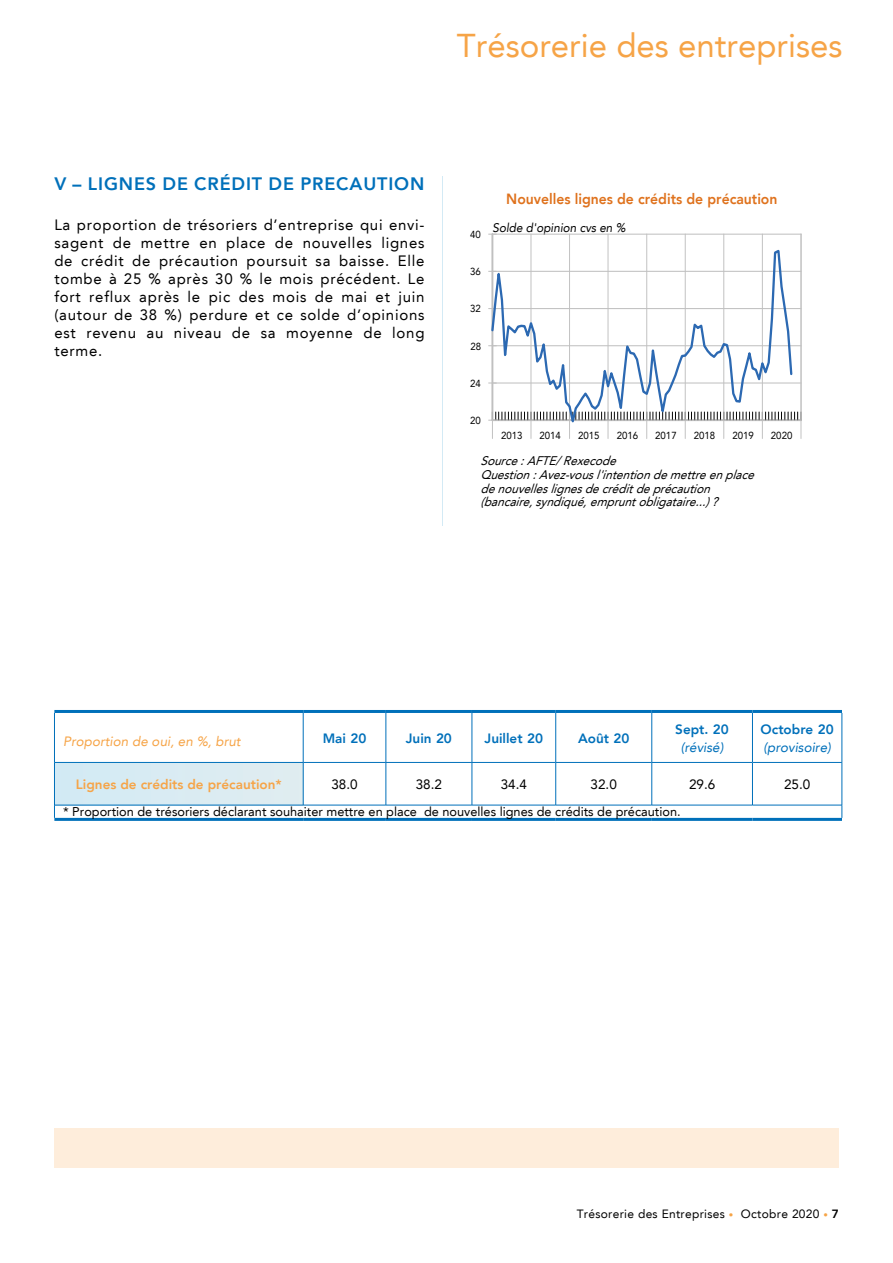
<style>
.page{position:relative;width:893px;height:1263px;background:#fff}
.page>*{position:absolute;margin:0;border:0;box-sizing:border-box;transform-origin:0 0}
.t1{font:33px "Avenir LT";color:#f6a447}
.t2{font:800 18px "Avenir LT";letter-spacing:.05em;color:#0070ba}
.t3{font:15px/18px "Avenir LT";letter-spacing:.05em;color:#000;text-align:justify}
.t4{font:800 14.85px "Avenir LT";color:#df721d;scale:.94 1}
.t5{font:800 13.5px "Avenir LT";color:#0070ba}
.t6{font:800 13.5px "Avenir LT";color:#f6a447}
.t7{font:italic 13.5px "Avenir LT";color:#f6a447}
.t8{font:13.5px "Avenir LT";color:#000}
.t9{font:italic 13.5px "Avenir LT";color:#0070ba}
.t10{font:12.75px "Avenir LT";color:#000}
.t11{font:italic 12.45px/13.8px "Avenir LT";color:#000;scale:.94 1}
.t12{font:italic 12.45px "Avenir LT";color:#000;scale:.94 1}
.t13{font:12px "Avenir LT";letter-spacing:.025em;color:#000}
.t14{font:10.2px "Avenir LT";color:#000;scale:.94 1}
.s1{font-size:9px;color:#f6a447}
.s2{font-weight:800}
</style>
<div class="page">
<hr style="left:491px;top:234px;width:2px;height:186px;background:#c0c0c0">
<hr style="left:531px;top:234px;width:1px;height:186px;background:#c0c0c0">
<hr style="left:569px;top:234px;width:1px;height:186px;background:#c0c0c0">
<hr style="left:608px;top:234px;width:1px;height:186px;background:#c0c0c0">
<hr style="left:646px;top:234px;width:1px;height:186px;background:#c0c0c0">
<hr style="left:685px;top:234px;width:1px;height:186px;background:#c0c0c0">
<hr style="left:723px;top:234px;width:1px;height:186px;background:#c0c0c0">
<hr style="left:762px;top:234px;width:1px;height:186px;background:#c0c0c0">
<hr style="left:801px;top:234px;width:1px;height:186px;background:#c0c0c0">
<svg style="left:489px;top:412px;width:313px;height:26px"></svg>
<hr style="left:492px;top:420px;width:309px;height:1px;background:#c0c0c0">
<hr style="left:492px;top:383px;width:309px;height:1px;background:#c0c0c0">
<hr style="left:492px;top:345px;width:309px;height:1px;background:#c0c0c0">
<hr style="left:492px;top:308px;width:309px;height:1px;background:#c0c0c0">
<hr style="left:492px;top:271px;width:309px;height:1px;background:#c0c0c0">
<hr style="left:492px;top:234px;width:309px;height:1px;background:#c0c0c0">
<svg style="left:490px;top:247px;width:304px;height:185px"></svg>
<svg style="left:55px;top:713px;width:787px;height:105px"></svg>
<div style="left:54px;top:762px;width:249px;height:43px;background:#daebf3"></div>
<hr style="left:54px;top:710px;width:249px;height:3px;background:#0070ba">
<hr style="left:303px;top:710px;width:83px;height:3px;background:#0070ba">
<hr style="left:386px;top:710px;width:86px;height:3px;background:#0070ba">
<hr style="left:472px;top:710px;width:84px;height:3px;background:#0070ba">
<hr style="left:556px;top:710px;width:96px;height:3px;background:#0070ba">
<hr style="left:652px;top:710px;width:100px;height:3px;background:#0070ba">
<hr style="left:752px;top:710px;width:90px;height:3px;background:#0070ba">
<hr style="left:54px;top:818px;width:249px;height:3px;background:#0070ba">
<hr style="left:303px;top:818px;width:83px;height:3px;background:#0070ba">
<hr style="left:386px;top:818px;width:86px;height:3px;background:#0070ba">
<hr style="left:472px;top:818px;width:84px;height:3px;background:#0070ba">
<hr style="left:556px;top:818px;width:96px;height:3px;background:#0070ba">
<hr style="left:652px;top:818px;width:100px;height:3px;background:#0070ba">
<hr style="left:752px;top:818px;width:90px;height:3px;background:#0070ba">
<hr style="left:54px;top:713px;width:1px;height:49px;background:#0070ba">
<hr style="left:303px;top:713px;width:1px;height:49px;background:#0070ba">
<hr style="left:386px;top:713px;width:1px;height:49px;background:#0070ba">
<hr style="left:472px;top:713px;width:1px;height:49px;background:#0070ba">
<hr style="left:555px;top:713px;width:1px;height:49px;background:#0070ba">
<hr style="left:651px;top:713px;width:1px;height:49px;background:#0070ba">
<hr style="left:752px;top:713px;width:1px;height:49px;background:#0070ba">
<hr style="left:842px;top:713px;width:1px;height:49px;background:#0070ba">
<hr style="left:54px;top:762px;width:1px;height:43px;background:#0070ba">
<hr style="left:303px;top:763px;width:1px;height:42px;background:#0070ba">
<hr style="left:386px;top:763px;width:1px;height:42px;background:#0070ba">
<hr style="left:472px;top:763px;width:1px;height:42px;background:#0070ba">
<hr style="left:555px;top:763px;width:1px;height:42px;background:#0070ba">
<hr style="left:651px;top:763px;width:1px;height:42px;background:#0070ba">
<hr style="left:752px;top:763px;width:1px;height:42px;background:#0070ba">
<hr style="left:842px;top:762px;width:1px;height:43px;background:#0070ba">
<hr style="left:54px;top:805px;width:249px;height:1px;background:#0070ba">
<svg style="left:54px;top:805px;width:1px;height:13px"></svg>
<hr style="left:303px;top:805px;width:83px;height:1px;background:#0070ba">
<hr style="left:386px;top:805px;width:86px;height:1px;background:#0070ba">
<hr style="left:472px;top:805px;width:84px;height:1px;background:#0070ba">
<hr style="left:556px;top:805px;width:96px;height:1px;background:#0070ba">
<hr style="left:652px;top:805px;width:100px;height:1px;background:#0070ba">
<hr style="left:752px;top:805px;width:90px;height:1px;background:#0070ba">
<svg style="left:842px;top:805px;width:1px;height:13px"></svg>
<hr style="left:55px;top:762px;width:248px;height:1px;background:#0070ba">
<hr style="left:303px;top:762px;width:83px;height:1px;background:#0070ba">
<hr style="left:386px;top:762px;width:86px;height:1px;background:#0070ba">
<hr style="left:472px;top:762px;width:84px;height:1px;background:#0070ba">
<hr style="left:556px;top:762px;width:96px;height:1px;background:#0070ba">
<hr style="left:652px;top:762px;width:100px;height:1px;background:#0070ba">
<hr style="left:752px;top:762px;width:90px;height:1px;background:#0070ba">
<div style="left:54px;top:1128px;width:785px;height:40px;background:#feeddb"></div>
<h1 class="t1" style="left:457px;top:26px;width:387px">Trésorerie des entreprises</h1>
<p class="t2" style="left:54px;top:173px;width:372px">V – LIGNES DE CRÉDIT DE PRECAUTION</p>
<p class="t3" style="left:54px;top:216px;width:372px">La proportion de trésoriers d’entreprise qui envi&shy;sagent de mettre en place de nouvelles lignes de crédit de précaution poursuit sa baisse. Elle tombe à 25 % après 30 % le mois précédent. Le fort reflux après le pic des mois de mai et juin (autour de 38 %) perdure et ce solde d’opinions est revenu au niveau de sa moyenne de long terme.</p>
<p class="t14" style="left:470px;top:228px;width:13px">40</p>
<p class="t14" style="left:470px;top:266px;width:13px">36</p>
<p class="t14" style="left:470px;top:303px;width:13px">32</p>
<p class="t14" style="left:470px;top:340px;width:13px">28</p>
<p class="t14" style="left:470px;top:377px;width:13px">24</p>
<p class="t14" style="left:470px;top:415px;width:13px">20</p>
<p class="t4" style="left:506px;top:190px;width:290px">Nouvelles lignes de crédits de précaution</p>
<p class="t12" style="left:492px;top:220px;width:143px">Solde d'opinion cvs en %</p>
<p class="t14" style="left:501px;top:429px;width:24px">2013</p>
<p class="t14" style="left:539px;top:429px;width:24px">2014</p>
<p class="t14" style="left:578px;top:429px;width:24px">2015</p>
<p class="t14" style="left:617px;top:429px;width:24px">2016</p>
<p class="t14" style="left:655px;top:429px;width:24px">2017</p>
<p class="t14" style="left:694px;top:429px;width:24px">2018</p>
<p class="t14" style="left:732px;top:429px;width:24px">2019</p>
<p class="t14" style="left:771px;top:429px;width:24px">2020</p>
<p class="t11" style="left:480px;top:454px;width:297px">Source:AFTE/Rexecode Question:Avez-vousl'intentiondemettreenplace denouvelleslignesdecréditdeprécaution (bancaire,syndiqué,empruntobligataire...)?</p>
<p class="t7" style="left:63px;top:733px;width:179px">Proportion de oui, en %, brut</p>
<p class="t5" style="left:323px;top:730px;width:45px">Mai 20</p>
<p class="t5" style="left:406px;top:730px;width:48px">Juin 20</p>
<p class="t5" style="left:485px;top:730px;width:60px">Juillet 20</p>
<p class="t5" style="left:578px;top:730px;width:53px">Août 20</p>
<p class="t5" style="left:675px;top:721px;width:55px">Sept. 20</p>
<p class="t9" style="left:681px;top:739px;width:44px">(révisé)</p>
<p class="t5" style="left:761px;top:721px;width:75px">Octobre 20</p>
<p class="t9" style="left:763px;top:739px;width:69px">(provisoire)</p>
<p class="t6" style="left:76px;top:776px;width:207px">Lignes de crédits de précaution*</p>
<p class="t8" style="left:331px;top:776px;width:28px">38.0</p>
<p class="t8" style="left:416px;top:776px;width:28px">38.2</p>
<p class="t8" style="left:501px;top:776px;width:28px">34.4</p>
<p class="t8" style="left:591px;top:776px;width:28px">32.0</p>
<p class="t8" style="left:689px;top:776px;width:28px">29.6</p>
<p class="t8" style="left:784px;top:776px;width:28px">25.0</p>
<p class="t10" style="left:63px;top:804px;width:619px">* Proportion de trésoriers déclarant souhaiter mettre en place de nouvelles lignes de crédits de précaution.</p>
<p class="t13" style="left:577px;top:1207px;width:264px">Trésorerie des Entreprises <span class="s1">•</span> Octobre 2020 <span class="s1">•</span> <span class="s2">7</span></p>
</div>
